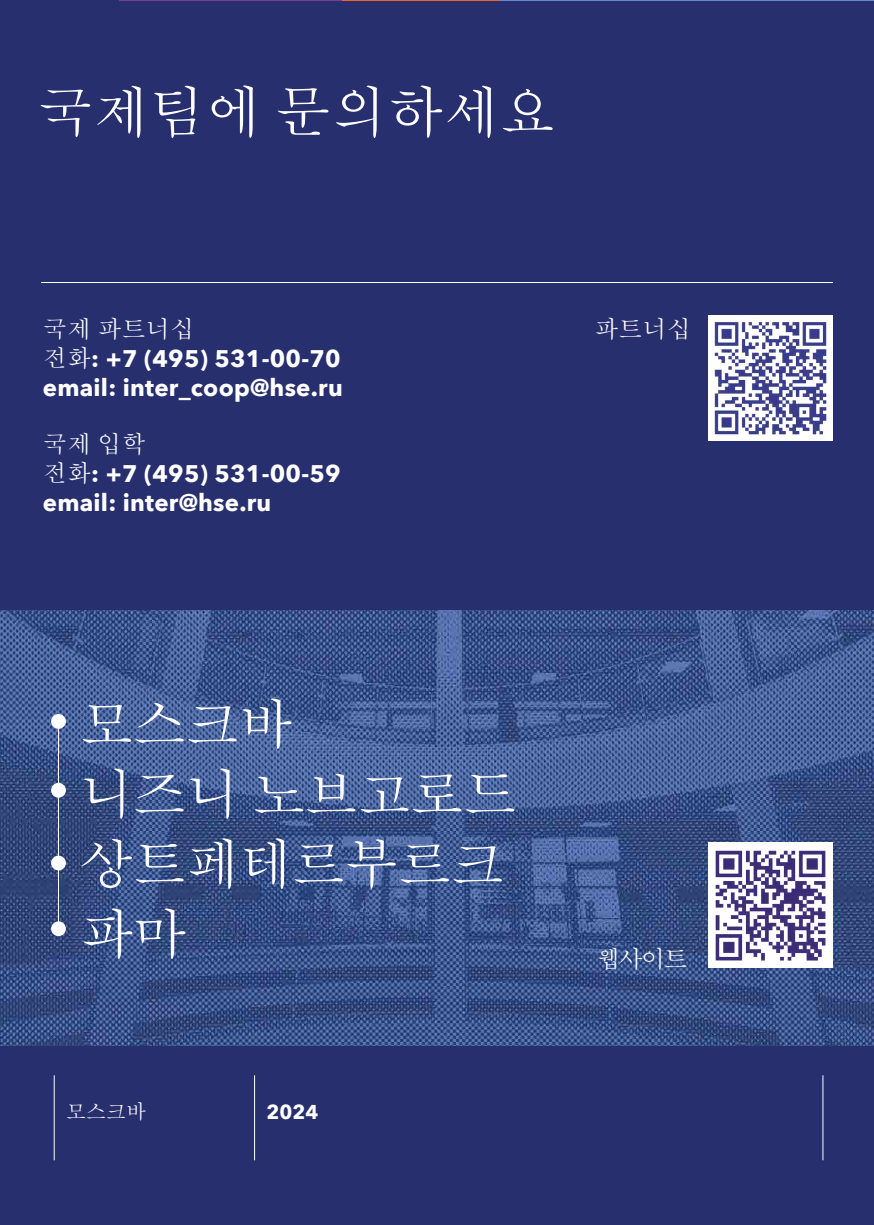
<style>
.page{position:relative;width:874px;height:1225px;background:#fff}
.page>*{position:absolute;margin:0;border:0;box-sizing:border-box;transform-origin:0 0}
.t1{font:500 56px "Adobe Myungjo Std";color:#fff}
.t2{font:500 54px/70px "Adobe Myungjo Std";letter-spacing:-.02em;color:#fff}
.t3{font:700 24px/28.8px "Avenir Next";letter-spacing:.01em;color:#fff}
.t4{font:500 24px "Adobe Myungjo Std";letter-spacing:.01em;color:#fff}
.t5{font:500 20px "Adobe Myungjo Std";color:#fff}
.t6{font:700 20px "Avenir Next";color:#fff}
.s1{font-family:"Adobe Myungjo Std";font-weight:500}
</style>
<div class="page">
<div style="left:0;top:0;width:873px;height:1225px;background:#282f6e"></div>
<img style="left:0;top:610px;width:873px;height:435px">
<hr style="left:54px;top:1075px;width:1px;height:85px;background:#fff">
<hr style="left:254px;top:1075px;width:1px;height:85px;background:#fff">
<hr style="left:822px;top:1075px;width:1px;height:85px;background:#fff">
<hr style="left:119px;top:0;width:223px;height:1px;background:#783e90">
<hr style="left:342px;top:0;width:169px;height:1px;background:#ec6524">
<hr style="left:499px;top:0;width:374px;height:1px;background:#6589c6">
<img style="left:708px;top:843px;width:124px;height:124px">
<img style="left:708px;top:316px;width:124px;height:124px">
<div style="left:51px;top:714px;width:15px;height:15px;background:#fff;border-radius:50%"></div>
<div style="left:51px;top:783px;width:15px;height:14px;background:#fff;border-radius:50%"></div>
<div style="left:51px;top:855px;width:15px;height:15px;background:#fff;border-radius:50%"></div>
<div style="left:51px;top:921px;width:15px;height:15px;background:#fff;border-radius:50%"></div>
<hr style="left:58px;top:720px;width:1px;height:210px;background:#fff">
<hr style="left:41px;top:282px;width:791px;height:1px;background:#fff">
<h1 class="t1" style="left:37px;top:84px;width:520px">국제팀에 문의하세요</h1>
<p class="t4" style="left:43px;top:317px;width:153px">국제 파트너십</p>
<p class="t4" style="left:594px;top:317px;width:98px">파트너십</p>
<p class="t3" style="left:43px;top:344px;width:301px"><span class="s1">전화</span>: +7 (495) 531-00-70 email: inter_coop@hse.ru</p>
<p class="t4" style="left:43px;top:432px;width:104px">국제 입학</p>
<p class="t3" style="left:43px;top:459px;width:299px"><span class="s1">전화</span>: +7 (495) 531-00-59 email: inter@hse.ru</p>
<h2 class="t2" style="left:80px;top:689px;width:439px">모스크바<br>니즈니 노브고로드 상트페테르부르크 파마</h2>
<p class="t5" style="left:66px;top:1101px;width:81px">모스크바</p>
<p class="t6" style="left:266px;top:1095px;width:53px">2024</p>
<p class="t4" style="left:595px;top:947px;width:93px">웹사이트</p>
</div>
